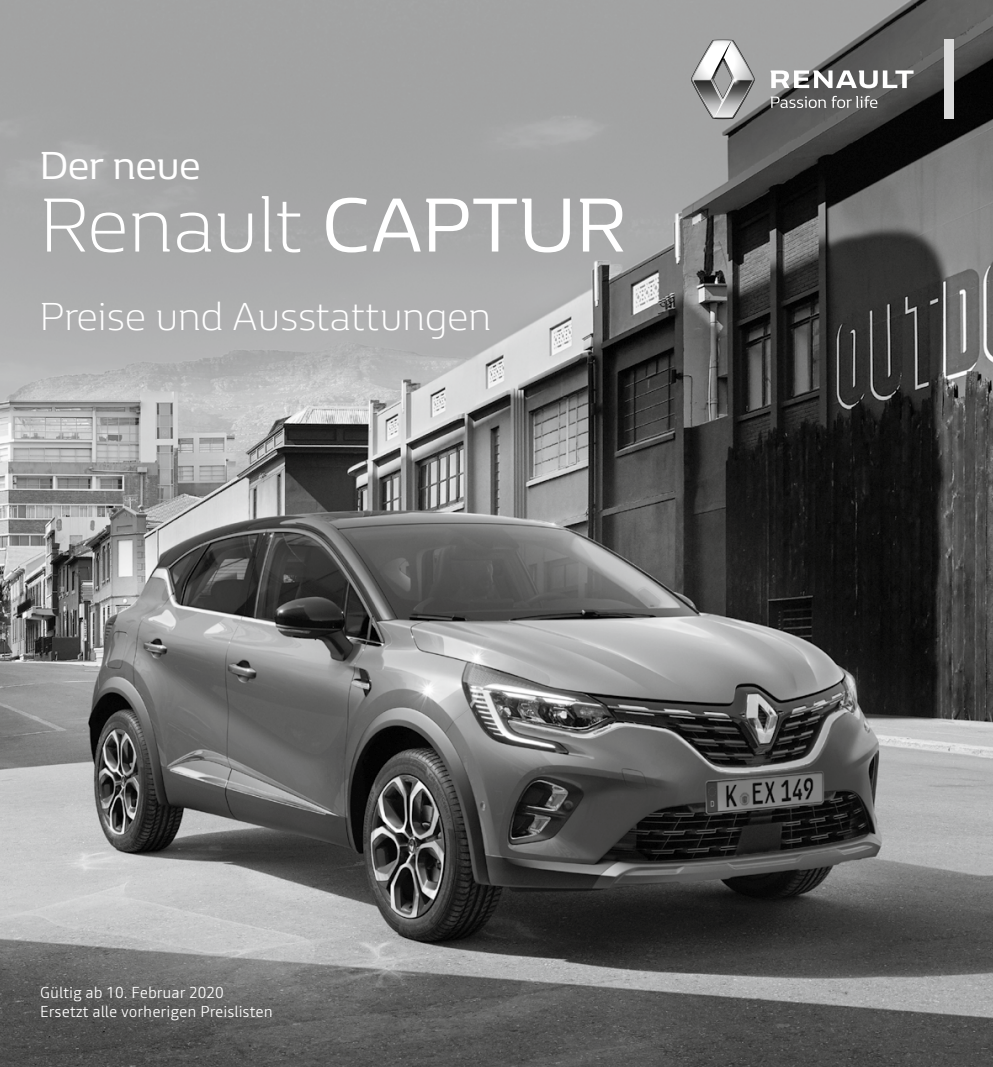
<style>
.page{position:relative;width:993px;height:1067px;background:#fff}
.page>*{position:absolute;margin:0;border:0;box-sizing:border-box;transform-origin:0 0}
.t1{font:300 78.75px "Renault Life";color:#fff}
.t2{font:300 40.25px "Renault Life";color:#fff}
.t3{font:40.25px "Renault Life";color:#fff}
.t4{font:300 15.75px/18.9px "Read";color:#fff}
.s1{font-weight:400}
</style>
<div class="page">
<img style="left:0;top:0;width:992px;height:1067px">
<svg style="left:770px;top:70px;width:143px;height:18px"></svg>
<div style="left:943px;top:40px;width:9px;height:79px;background:#dadada"></div>
<svg style="left:691px;top:40px;width:63px;height:79px"></svg>
<svg style="left:770px;top:96px;width:107px;height:12px"></svg>
<h2 class="t3" style="left:40px;top:138px;width:162px">Der neue</h2>
<h1 class="t1" style="left:40px;top:172px;width:588px">Renault <span class="s1">CAPTUR</span></h1>
<h2 class="t2" style="left:40px;top:290px;width:453px">Preise und Ausstattungen</h2>
<p class="t4" style="left:40px;top:983px;width:235px">Gültig ab 10. Februar 2020<br>Ersetzt alle vorherigen Preislisten</p>
</div>
